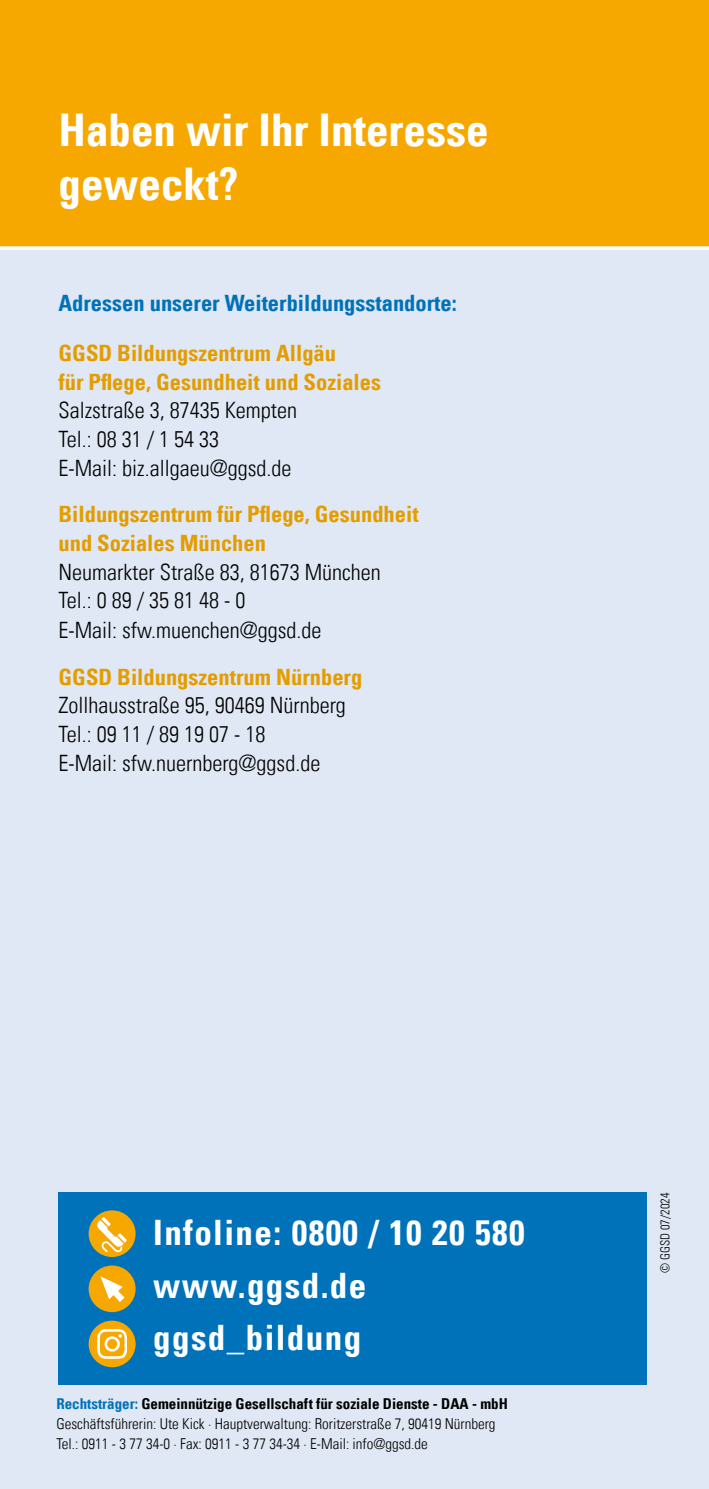
<style>
.page{position:relative;width:709px;height:1489px;background:#fff}
.page>*{position:absolute;margin:0;border:0;box-sizing:border-box;transform-origin:0 0}
.t1{font:45px/54px "Univers Com 67 Bold Cond";color:#fff}
.t2{font:35px/52.5px "Univers Com 67 Bold Cond";letter-spacing:.04em;color:#fff}
.t3{font:22.5px/28.8px "Univers Com 47 Light Cond";color:#000}
.t4{font:22.5px/28.8px "Univers Com 67 Bold Cond";color:#e49d00}
.t5{font:22.5px "Univers Com 67 Bold Cond";color:#0072b9}
.t6{font:15px/20px "Univers Com 47 Light Cond";color:#000}
.t7{font:15px "Univers Com 67 Bold Cond";color:#000}
.t8{font:12.5px "Univers Com 47 Light Cond";color:#000}
.s1{color:#0072b9}
</style>
<div class="page">
<div style="left:0;top:0;width:709px;height:248px;background:#f7a800"></div>
<div style="left:0;top:248px;width:709px;height:1240px;background:#dfe8f4"></div>
<svg style="left:0;top:246px;width:709px;height:4px;background:#fef8ec"></svg>
<div style="left:58px;top:1192px;width:589px;height:192px;background:#0072b9"></div>
<div style="left:89px;top:1210px;width:47px;height:46px;background:#f7a800;border-radius:50%"></div>
<svg style="left:97px;top:1217px;width:30px;height:35px"></svg>
<div style="left:89px;top:1265px;width:47px;height:46px;background:#f7a800;border-radius:50%"></div>
<div style="left:89px;top:1320px;width:47px;height:47px;background:#f7a800;border-radius:50%"></div>
<svg style="left:100px;top:1276px;width:24px;height:25px"></svg>
<svg style="left:97px;top:1329px;width:30px;height:29px"></svg>
<h1 class="t1" style="left:58px;top:103px;width:431px">Haben wir Ihr Interesse geweckt?</h1>
<p class="t5" style="left:58px;top:289px;width:400px">Adressen unserer Weiterbildungsstandorte:</p>
<p class="t4" style="left:58px;top:338px;width:324px">GGSD Bildungszentrum Allgäu<br>für Pflege, Gesundheit und Soziales</p>
<p class="t3" style="left:58px;top:396px;width:240px">Salzstraße 3, 87435 Kempten<br>Tel.: 08 31 / 1 54 33<br>E-Mail: biz.allgaeu@ggsd.de</p>
<p class="t4" style="left:58px;top:499px;width:361px">Bildungszentrum für Pflege, Gesundheit und Soziales München</p>
<p class="t3" style="left:58px;top:557px;width:324px">Neumarkter Straße 83, 81673 München<br>Tel.: 0 89 / 35 81 48 - 0<br>E-Mail: sfw.muenchen@ggsd.de</p>
<p class="t4" style="left:58px;top:662px;width:305px">GGSD Bildungszentrum Nürnberg</p>
<p class="t3" style="left:58px;top:691px;width:289px">Zollhausstraße 95, 90469 Nürnberg<br>Tel.: 09 11 / 89 19 07 - 18<br>E-Mail: sfw.nuernberg@ggsd.de</p>
<h2 class="t2" style="left:153px;top:1206px;width:373px">Infoline: 0800 / 10 20 580 www.ggsd.de ggsd_bildung</h2>
<p class="t7" style="left:56px;top:1394px;width:453px"><span class="s1">Rechtsträger:</span> Gemeinnützige Gesellschaft für soziale Dienste - DAA - mbH</p>
<p class="t6" style="left:56px;top:1413px;width:440px">Geschäftsführerin: Ute Kick · Hauptverwaltung: Roritzerstraße 7, 90419 Nürnberg<br>Tel.: 0911 - 3 77 34-0 · Fax: 0911 - 3 77 34-34 · E-Mail: info@ggsd.de</p>
<p class="t8" style="left:657px;top:1272px;width:82px;rotate:-90deg">© GGSD 07/2024</p>
</div>
